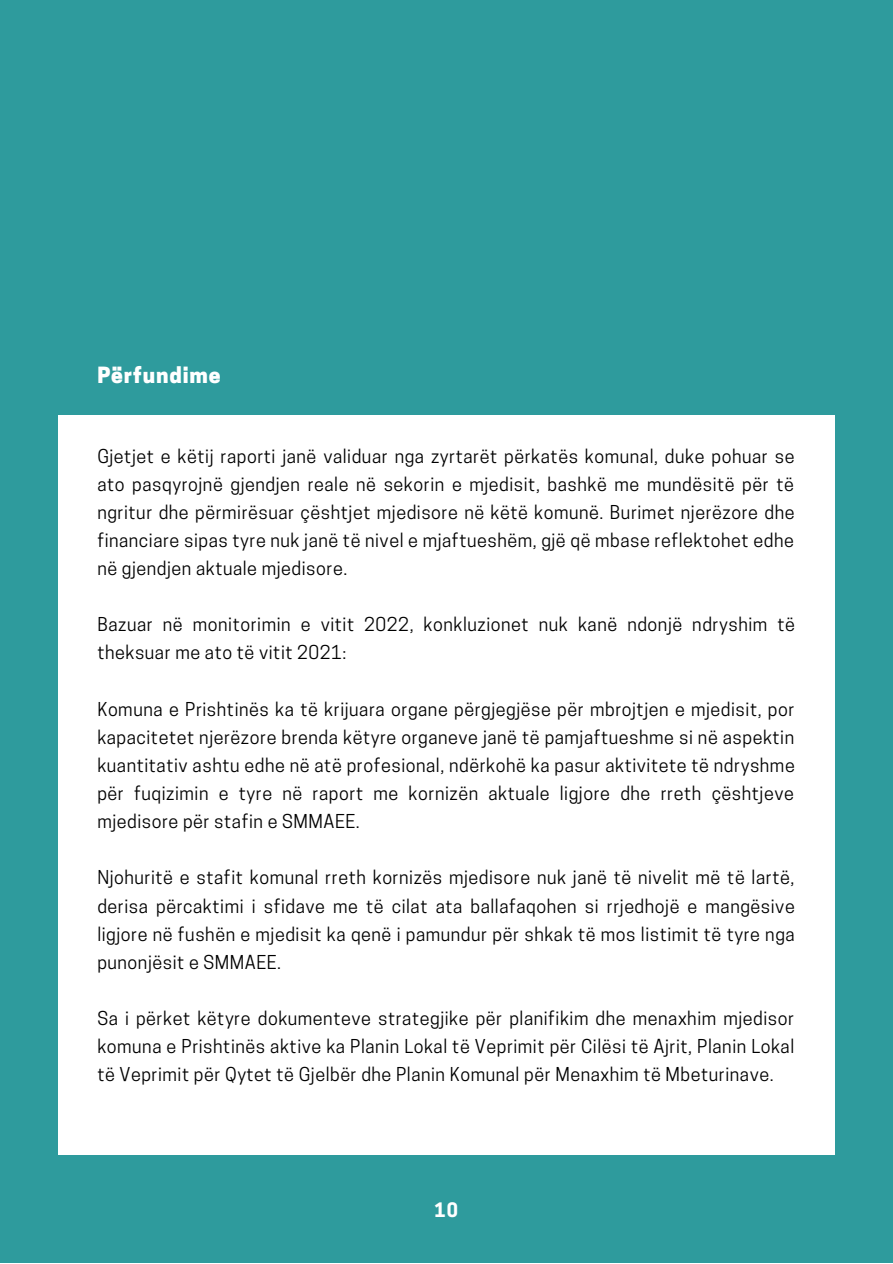
<style>
.page{position:relative;width:893px;height:1264px;background:#fff}
.page>*{position:absolute;margin:0;border:0;box-sizing:border-box;transform-origin:0 0}
.t1{font:800 21px "Cooper Hewitt";letter-spacing:.04em;color:#fff}
.t2{font:700 18.75px "Cooper Hewitt";color:#fff}
.t3{font:18px/28px "Cooper Hewitt";letter-spacing:.03em;color:#000;text-align:justify}
</style>
<div class="page">
<div style="left:0;top:0;width:892px;height:1262px;background:#2e9b9d"></div>
<div style="left:58px;top:415px;width:776px;height:739px;background:#fff"></div>
<p class="t1" style="left:97px;top:367px;width:125px">Përfundime</p>
<p class="t3" style="left:97px;top:444px;width:698px">Gjetjet e këtij raporti janë validuar nga zyrtarët përkatës komunal, duke pohuar se ato pasqyrojnë gjendjen reale në sekorin e mjedisit, bashkë me mundësitë për të ngritur dhe përmirësuar çështjet mjedisore në këtë komunë. Burimet njerëzore dhe financiare sipas tyre nuk janë të nivel e mjaftueshëm, gjë që mbase reflektohet edhe në gjendjen aktuale mjedisore.</p>
<p class="t3" style="left:97px;top:613px;width:699px">Bazuar në monitorimin e vitit 2022, konkluzionet nuk kanë ndonjë ndryshim të theksuar me ato të vitit 2021:</p>
<p class="t3" style="left:97px;top:697px;width:699px">Komuna e Prishtinës ka të krijuara organe përgjegjëse për mbrojtjen e mjedisit, por kapacitetet njerëzore brenda këtyre organeve janë të pamjaftueshme si në aspektin kuantitativ ashtu edhe në atë profesional, ndërkohë ka pasur aktivitete të ndryshme për fuqizimin e tyre në raport me kornizën aktuale ligjore dhe rreth çështjeve mjedisore për stafin e SMMAEE.</p>
<p class="t3" style="left:97px;top:865px;width:699px">Njohuritë e stafit komunal rreth kornizës mjedisore nuk janë të nivelit më të lartë, derisa përcaktimi i sfidave me të cilat ata ballafaqohen si rrjedhojë e mangësive ligjore në fushën e mjedisit ka qenë i pamundur për shkak të mos listimit të tyre nga punonjësit e SMMAEE.</p>
<p class="t3" style="left:97px;top:1006px;width:698px">Sa i përket këtyre dokumenteve strategjike për planifikim dhe menaxhim mjedisor komuna e Prishtinës aktive ka Planin Lokal të Veprimit për Cilësi të Ajrit, Planin Lokal të Veprimit për Qytet të Gjelbër dhe Planin Komunal për Menaxhim të Mbeturinave.</p>
<p class="t2" style="left:434px;top:1202px;width:25px">10</p>
</div>
